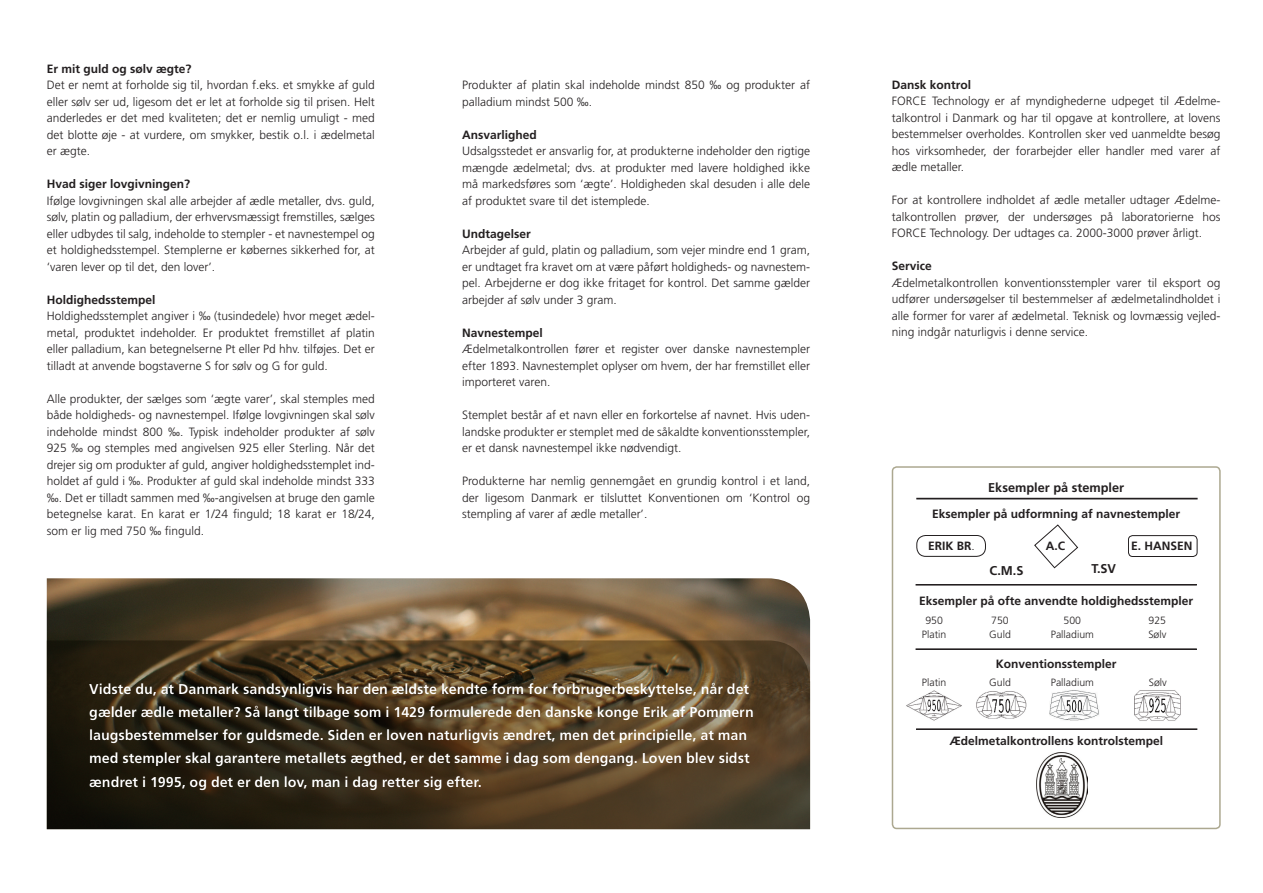
<style>
.page{position:relative;width:1263px;height:893px;background:#fff}
.page>*{position:absolute;margin:0;border:0;box-sizing:border-box;transform-origin:0 0}
.t1{font:700 14.25px/23.2px "Frutiger LT Std";color:#fff}
.t2{font:700 12.75px "Frutiger LT Std";color:#231f20}
.brødtekst{font:300 12px/16.5px "Frutiger LT Std";color:#231f20;text-align:justify}
.brødtekst-2{font:700 12px "Frutiger LT Std";color:#231f20}
.t3{font:300 10.5px/13.5px "Frutiger LT Std";color:#231f20;text-align:center}
.s1{font-weight:300}
</style>
<div class="page">
<img style="left:47px;top:578px;width:763px;height:62px">
<svg style="left:47px;top:640px;width:763px;height:189px;background:#42331d"></svg>
<div style="left:917px;top:535px;width:69px;height:22px;border:1px solid #231f20;border-radius:9px"></div>
<svg style="left:1034px;top:524px;width:44px;height:44px"></svg>
<div style="left:1128px;top:535px;width:69px;height:22px;border:1px solid #231f20;border-radius:4px"></div>
<img style="left:976px;top:691px;width:51px;height:28px">
<img style="left:1134px;top:690px;width:47px;height:31px">
<img style="left:906px;top:690px;width:56px;height:31px">
<img style="left:1037px;top:752px;width:51px;height:66px">
<img style="left:1049px;top:690px;width:50px;height:31px">
<div style="left:917px;top:498px;width:280px;height:1px;border:1px solid #231f20"></div>
<div style="left:916px;top:584px;width:280px;height:1px;border:1px solid #231f20"></div>
<div style="left:916px;top:649px;width:280px;height:1px;border:1px solid #231f20"></div>
<div style="left:916px;top:729px;width:281px;height:1px;border:1px solid #231f20"></div>
<div style="left:892px;top:466px;width:329px;height:363px;border:2px solid #aca890;border-radius:4px"></div>
<div style="left:86px;top:679px;width:682px;height:111px;background:#fff;opacity:.75"></div>
<p class="brødtekst-2" style="left:47px;top:62px;width:146px">Er mit guld og sølv ægte?</p>
<p class="brødtekst" style="left:47px;top:77px;width:330px">Det er nemt at forholde sig til, hvordan f.eks. et smykke af guld eller sølv ser ud, ligesom det er let at forholde sig til prisen. Helt anderledes er det med kvaliteten; det er nemlig umuligt - med det blotte øje - at vurdere, om smykker, bestik o.l. i ædelmetal er ægte.</p>
<p class="brødtekst-2" style="left:47px;top:177px;width:145px">Hvad siger lovgivningen?</p>
<p class="brødtekst" style="left:47px;top:193px;width:330px">Ifølge lovgivningen skal alle arbejder af ædle metaller, dvs. guld, sølv, platin og palladium, der erhvervsmæssigt fremstilles, sælges eller udbydes til salg, indeholde to stempler - et navnestempel og et holdighedsstempel. Stemplerne er købernes sikkerhed for, at ‘varen lever op til det, den lover’.</p>
<p class="brødtekst-2" style="left:47px;top:293px;width:110px">Holdighedsstempel</p>
<p class="brødtekst" style="left:47px;top:308px;width:329px">Holdighedsstemplet angiver i ‰ (tusindedele) hvor meget ædel&shy;metal, produktet indeholder. Er produktet fremstillet af platin eller palladium, kan betegnelserne Pt eller Pd hhv. tilføjes. Det er tilladt at anvende bogstaverne S for sølv og G for guld.</p>
<p class="brødtekst" style="left:47px;top:391px;width:330px">Alle produkter, der sælges som ‘ægte varer’, skal stemples med både holdigheds- og navnestempel. Ifølge lovgivningen skal sølv indeholde mindst 800 ‰. Typisk indeholder produkter af sølv 925 ‰ og stemples med angivelsen 925 eller Sterling. Når det drejer sig om produkter af guld, angiver holdighedsstemplet ind&shy;holdet af guld i ‰. Produkter af guld skal indeholde mindst 333 ‰. Det er tilladt sammen med ‰-angivelsen at bruge den gamle betegnelse karat. En karat er 1/24 finguld; 18 karat er 18/24, som er lig med 750 ‰ finguld.</p>
<p class="brødtekst" style="left:462px;top:77px;width:349px">Produkter af platin skal indeholde mindst 850 ‰ og produkter af palladium mindst 500 ‰.</p>
<p class="brødtekst-2" style="left:462px;top:128px;width:76px">Ansvarlighed</p>
<p class="brødtekst" style="left:462px;top:143px;width:349px">Udsalgsstedet er ansvarlig for, at produkterne indeholder den rigtige mængde ædelmetal; dvs. at produkter med lavere holdighed ikke må markedsføres som ‘ægte’. Holdigheden skal desuden i alle dele af produktet svare til det istemplede.</p>
<p class="brødtekst-2" style="left:462px;top:227px;width:70px">Undtagelser</p>
<p class="brødtekst" style="left:462px;top:242px;width:349px">Arbejder af guld, platin og palladium, som vejer mindre end 1 gram, er undtaget fra kravet om at være påført holdigheds- og navnestem&shy;pel. Arbejderne er dog ikke fritaget for kontrol. Det samme gælder arbejder af sølv under 3 gram.</p>
<p class="brødtekst-2" style="left:462px;top:326px;width:82px">Navnestempel</p>
<p class="brødtekst" style="left:462px;top:341px;width:349px">Ædelmetalkontrollen fører et register over danske navnestempler efter 1893. Navnestemplet oplyser om hvem, der har fremstillet eller importeret varen.</p>
<p class="brødtekst" style="left:462px;top:407px;width:349px">Stemplet består af et navn eller en forkortelse af navnet. Hvis uden&shy;landske produkter er stemplet med de såkaldte konventionsstempler, er et dansk navnestempel ikke nødvendigt.</p>
<p class="brødtekst" style="left:462px;top:473px;width:349px">Produkterne har nemlig gennemgået en grundig kontrol i et land, der ligesom Danmark er tilsluttet Konventionen om ‘Kontrol og stempling af varer af ædle metaller’.</p>
<p class="t1" style="left:89px;top:677px;width:666px">Vidste du, at Danmark sandsynligvis har den ældste kendte form for forbrugerbeskyttelse, når det gælder ædle metaller? Så langt tilbage som i 1429 formulerede den danske konge Erik af Pommern laugsbestemmelser for guldsmede. Siden er loven naturligvis ændret, men det principielle, at man med stempler skal garantere metallets ægthed, er det samme i dag som dengang. Loven blev sidst ændret i 1995, og det er den lov, man i dag retter sig efter.</p>
<p class="brødtekst-2" style="left:892px;top:78px;width:81px">Dansk kontrol</p>
<p class="brødtekst" style="left:892px;top:93px;width:330px">FORCE Technology er af myndighederne udpeget til Ædelme&shy;talkontrol i Danmark og har til opgave at kontrollere, at lovens bestemmelser overholdes. Kontrollen sker ved uanmeldte besøg hos virksomheder, der forarbejder eller handler med varer af ædle metaller.</p>
<p class="brødtekst" style="left:892px;top:192px;width:330px">For at kontrollere indholdet af ædle metaller udtager Ædelme&shy;talkontrollen prøver, der undersøges på laboratorierne hos FORCE Technology. Der udtages ca. 2000-3000 prøver årligt.</p>
<p class="brødtekst-2" style="left:892px;top:259px;width:42px">Service</p>
<p class="brødtekst" style="left:892px;top:275px;width:330px">Ædelmetalkontrollen konventionsstempler varer til eksport og udfører undersøgelser til bestemmelser af ædelmetalindholdet i alle former for varer af ædelmetal. Teknisk og lovmæssig vejled&shy;ning indgår naturligvis i denne service.</p>
<p class="t2" style="left:988px;top:480px;width:138px">Eksempler på stempler</p>
<p class="brødtekst-2" style="left:932px;top:507px;width:250px">Eksempler på udformning af navnestempler</p>
<p class="brødtekst-2" style="left:928px;top:539px;width:48px">ERIK BR<span class="s1">.</span></p>
<p class="brødtekst-2" style="left:1131px;top:539px;width:63px">E. HANSEN</p>
<p class="brødtekst-2" style="left:1046px;top:539px;width:21px">A.C</p>
<p class="t2" style="left:989px;top:563px;width:36px">C.M.S</p>
<p class="t2" style="left:1091px;top:561px;width:26px">T.SV</p>
<p class="brødtekst-2" style="left:919px;top:594px;width:276px">Eksempler på ofte anvendte holdighedsstempler</p>
<p class="t3" style="left:922px;top:614px;width:26px">950<br>Platin</p>
<p class="t3" style="left:989px;top:614px;width:23px;text-align:left">750<br>Guld</p>
<p class="t3" style="left:1051px;top:614px;width:45px">500<br>Palladium</p>
<p class="t3" style="left:1148px;top:614px;width:20px;text-align:left">925<br>Sølv</p>
<p class="brødtekst-2" style="left:996px;top:657px;width:122px">Konventionsstempler</p>
<p class="t3" style="left:922px;top:675px;width:26px">Platin</p>
<p class="t3" style="left:989px;top:675px;width:23px">Guld</p>
<p class="t3" style="left:1051px;top:675px;width:45px">Palladium</p>
<p class="t3" style="left:1149px;top:675px;width:20px">Sølv</p>
<p class="brødtekst-2" style="left:949px;top:734px;width:215px">Ædelmetalkontrollens kontrolstempel</p>
</div>
